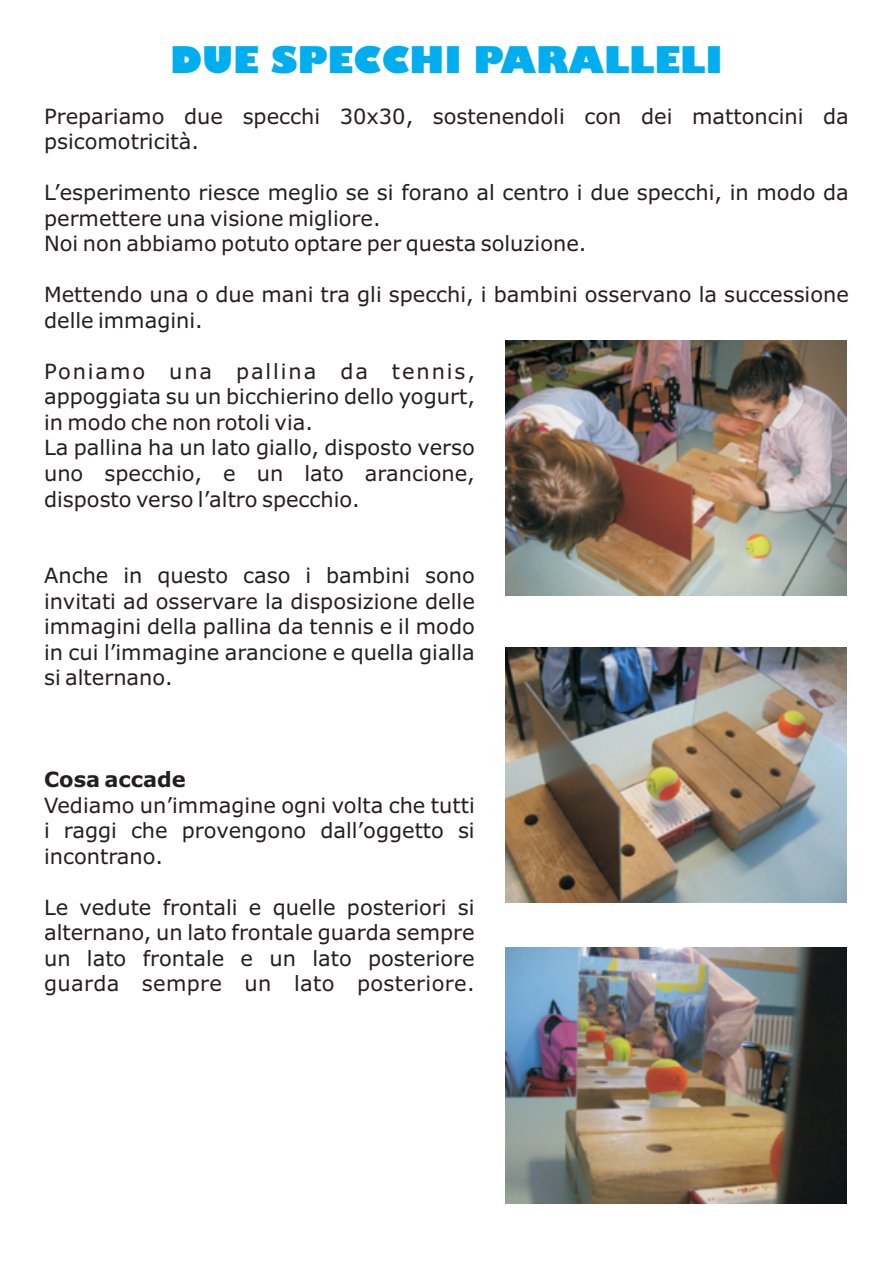
<style>
.page{position:relative;width:893px;height:1263px;background:#fff}
.page>*{position:absolute;margin:0;border:0;box-sizing:border-box;transform-origin:0 0}
.t1{font:800 36px "Gill Sans";color:#00aeef}
.t2{font:21px/25.5px "Verdana";color:#231f20}
.t3{font:700 21px "Verdana";color:#231f20}
</style>
<div class="page">
<img style="left:505px;top:340px;width:341px;height:255px">
<img style="left:505px;top:948px;width:341px;height:255px">
<img style="left:505px;top:648px;width:341px;height:255px">
<h1 class="t1" style="left:170px;top:46px;width:554px">DUE SPECCHI PARALLELI</h1>
<p class="t2" style="left:44px;top:105px;width:806px">Prepariamo due specchi 30x30, sostenendoli con dei mattoncini da psicomotricità.</p>
<p class="t2" style="left:44px;top:182px;width:806px">L’esperimento riesce meglio se si forano al centro i due specchi, in modo da permettere una visione migliore.<br>Noi non abbiamo potuto optare per questa soluzione.</p>
<p class="t2" style="left:44px;top:284px;width:806px">Mettendo una o due mani tra gli specchi, i bambini osservano la successione delle immagini.</p>
<p class="t2" style="left:44px;top:360px;width:432px">Poniamo una pallina da tennis, appoggiata su un bicchierino dello yogurt, in modo che non rotoli via.<br>La pallina ha un lato giallo, disposto verso uno specchio, e un lato arancione, disposto verso l’altro specchio.</p>
<p class="t2" style="left:44px;top:564px;width:432px;text-align:justify">Anche in questo caso i bambini sono invitati ad osservare la disposizione delle immagini della pallina da tennis e il modo in cui l’immagine arancione e quella gialla si alternano.</p>
<p class="t3" style="left:44px;top:771px;width:143px">Cosa accade</p>
<p class="t2" style="left:44px;top:794px;width:432px;text-align:justify">Vediamo un’immagine ogni volta che tutti i raggi che provengono dall’oggetto si incontrano.</p>
<p class="t2" style="left:44px;top:896px;width:432px;text-align:justify">Le vedute frontali e quelle posteriori si alternano, un lato frontale guarda sempre un lato frontale e un lato posteriore guarda sempre un lato posteriore.</p>
</div>
